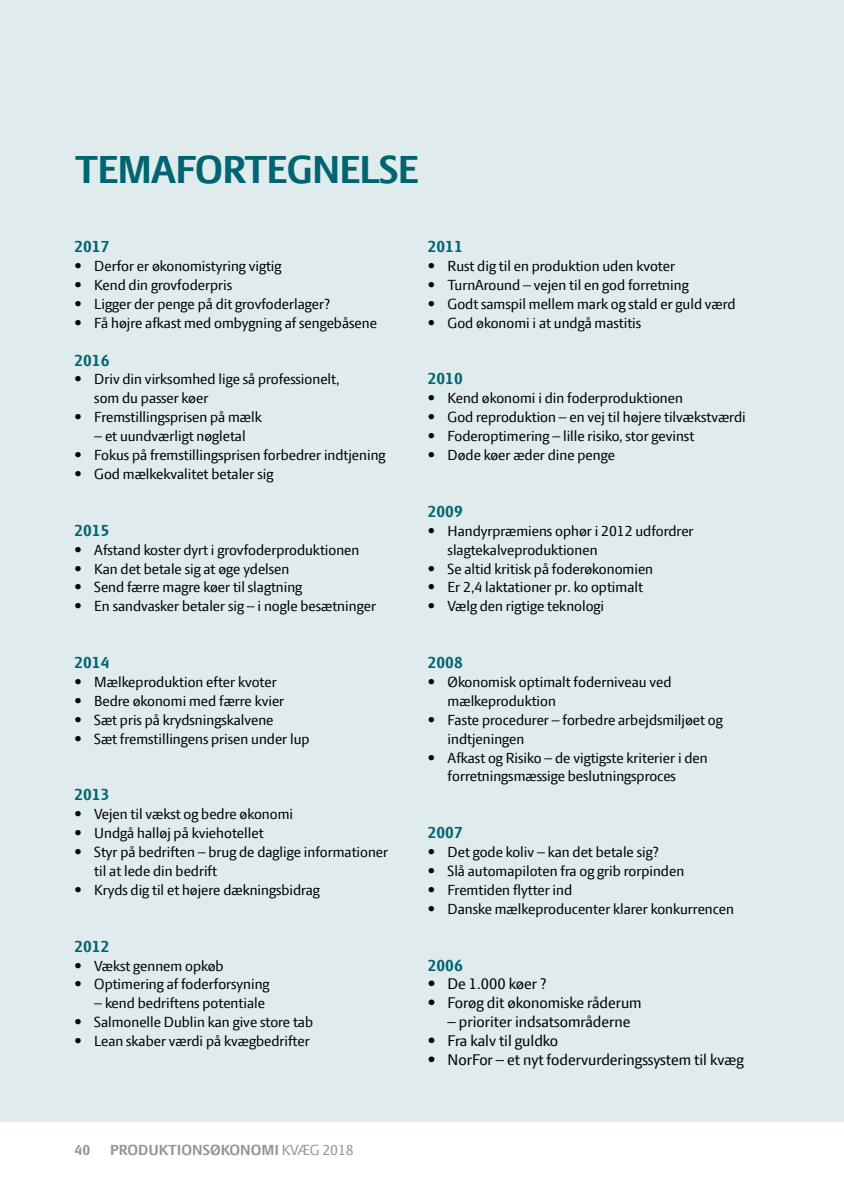
<style>
.page{position:relative;width:844px;height:1191px;background:#fff}
.page>*{position:absolute;margin:0;border:0;box-sizing:border-box;transform-origin:0 0}
.t1{font:700 42px "LF Press Sans";letter-spacing:-.02em;color:#006471}
.t2{font:700 17.5px "LF Press Sans";color:#006471}
.t3{font:16.62px "LF Press Sans";color:#000}
.t4{font:15.75px/18.9px "LF Press Sans";color:#000}
.t5{font:700 15.75px "LF Press Sans";color:#939598}
.s1{font-weight:400}
</style>
<div class="page">
<div style="left:0;top:0;width:843px;height:1121px;background:#e0ebed"></div>
<h1 class="t1" style="left:75px;top:146px;width:345px">TEMAFORTEGNELSE</h1>
<p class="t2" style="left:74px;top:236px;width:36px">2017</p>
<p class="t4" style="left:74px;top:256px;width:208px">• Derfor er økonomistyring vigtig</p>
<p class="t4" style="left:74px;top:275px;width:159px">• Kend din grovfoderpris</p>
<p class="t4" style="left:74px;top:294px;width:257px">• Ligger der penge på dit grovfoderlager?</p>
<p class="t4" style="left:74px;top:313px;width:304px">• Få højre afkast med ombygning af sengebåsene</p>
<p class="t2" style="left:74px;top:350px;width:36px">2016</p>
<p class="t4" style="left:94px;top:369px;width:247px;text-indent:-20px">• Driv din virksomhed lige så professionelt, som du passer køer</p>
<p class="t4" style="left:74px;top:407px;width:189px">• Fremstillingsprisen på mælk</p>
<p class="t4" style="left:94px;top:426px;width:153px">– et uundværligt nøgletal</p>
<p class="t4" style="left:74px;top:445px;width:312px">• Fokus på fremstillingsprisen forbedrer indtjening</p>
<p class="t4" style="left:74px;top:464px;width:200px">• God mælkekvalitet betaler sig</p>
<p class="t2" style="left:74px;top:520px;width:36px">2015</p>
<p class="t4" style="left:74px;top:540px;width:286px">• Afstand koster dyrt i grovfoderproduktionen</p>
<p class="t4" style="left:74px;top:558px;width:216px">• Kan det betale sig at øge ydelsen</p>
<p class="t4" style="left:74px;top:577px;width:229px">• Send færre magre køer til slagtning</p>
<p class="t4" style="left:74px;top:596px;width:303px">• En sandvasker betaler sig – i nogle besætninger</p>
<p class="t2" style="left:74px;top:652px;width:36px">2014</p>
<p class="t4" style="left:74px;top:672px;width:204px">• Mælkeproduktion efter kvoter</p>
<p class="t4" style="left:74px;top:691px;width:211px">• Bedre økonomi med færre kvier</p>
<p class="t4" style="left:74px;top:710px;width:200px">• Sæt pris på krydsningskalvene</p>
<p class="t4" style="left:74px;top:729px;width:236px">• Sæt fremstillingens prisen under lup</p>
<p class="t2" style="left:74px;top:784px;width:36px">2013</p>
<p class="t4" style="left:74px;top:804px;width:220px">• Vejen til vækst og bedre økonomi</p>
<p class="t4" style="left:74px;top:823px;width:190px">• Undgå halløj på kviehotellet</p>
<p class="t4" style="left:94px;top:842px;width:295px;text-indent:-20px">• Styr på bedriften – brug de daglige informationer til at lede din bedrift</p>
<p class="t4" style="left:74px;top:880px;width:247px">• Kryds dig til et højere dækningsbidrag</p>
<p class="t2" style="left:74px;top:936px;width:36px">2012</p>
<p class="t4" style="left:74px;top:955px;width:151px">• Vækst gennem opkøb</p>
<p class="t4" style="left:74px;top:974px;width:197px">• Optimering af foderforsyning</p>
<p class="t4" style="left:94px;top:993px;width:172px">– kend bedriftens potentiale</p>
<p class="t4" style="left:74px;top:1012px;width:240px">• Salmonelle Dublin kan give store tab</p>
<p class="t4" style="left:74px;top:1031px;width:237px">• Lean skaber værdi på kvægbedrifter</p>
<p class="t2" style="left:427px;top:236px;width:37px">2011</p>
<p class="t4" style="left:427px;top:256px;width:249px">• Rust dig til en produktion uden kvoter</p>
<p class="t4" style="left:427px;top:275px;width:262px">• TurnAround – vejen til en god forretning</p>
<p class="t4" style="left:427px;top:294px;width:309px">• Godt samspil mellem mark og stald er guld værd</p>
<p class="t4" style="left:427px;top:313px;width:215px">• God økonomi i at undgå mastitis</p>
<p class="t2" style="left:427px;top:369px;width:37px">2010</p>
<p class="t4" style="left:427px;top:388px;width:256px">• Kend økonomi i din foderproduktionen</p>
<p class="t4" style="left:427px;top:407px;width:319px">• God reproduktion – en vej til højere tilvækstværdi</p>
<p class="t4" style="left:427px;top:426px;width:268px">• Foderoptimering – lille risiko, stor gevinst</p>
<p class="t4" style="left:427px;top:445px;width:189px">• Døde køer æder dine penge</p>
<p class="t2" style="left:427px;top:501px;width:37px">2009</p>
<p class="t4" style="left:447px;top:521px;width:247px;text-indent:-20px">• Handyrpræmiens ophør i 2012 udfordrer slagtekalveproduktionen</p>
<p class="t4" style="left:427px;top:558px;width:227px">• Se altid kritisk på foderøkonomien</p>
<p class="t4" style="left:427px;top:577px;width:216px">• Er 2,4 laktationer pr. ko optimalt</p>
<p class="t4" style="left:427px;top:596px;width:178px">• Vælg den rigtige teknologi</p>
<p class="t2" style="left:427px;top:652px;width:37px">2008</p>
<p class="t4" style="left:447px;top:672px;width:225px;text-indent:-20px">• Økonomisk optimalt foderniveau ved mælkeproduktion</p>
<p class="t4" style="left:447px;top:710px;width:276px;text-indent:-20px">• Faste procedurer – forbedre arbejdsmiljøet og indtjeningen</p>
<p class="t4" style="left:447px;top:747px;width:261px;text-indent:-20px">• Afkast og Risiko – de vigtigste kriterier i den forretningsmæssige beslutningsproces</p>
<p class="t2" style="left:427px;top:822px;width:37px">2007</p>
<p class="t4" style="left:427px;top:842px;width:232px">• Det gode koliv – kan det betale sig?</p>
<p class="t4" style="left:427px;top:861px;width:258px">• Slå automapiloten fra og grib rorpinden</p>
<p class="t4" style="left:427px;top:880px;width:146px">• Fremtiden flytter ind</p>
<p class="t4" style="left:427px;top:899px;width:308px">• Danske mælkeproducenter klarer konkurrencen</p>
<p class="t2" style="left:427px;top:955px;width:37px">2006</p>
<p class="t3" style="left:427px;top:974px;width:120px">• De 1.000 køer ?</p>
<p class="t3" style="left:427px;top:993px;width:215px">• Forøg dit økonomiske råderum</p>
<p class="t3" style="left:447px;top:1012px;width:184px">– prioriter indsatsområderne</p>
<p class="t3" style="left:427px;top:1031px;width:132px">• Fra kalv til guldko</p>
<p class="t3" style="left:427px;top:1050px;width:317px">• NorFor – et nyt fodervurderingssystem til kvæg</p>
<p class="t5" style="left:74px;top:1141px;width:17px">40</p>
<p class="t5" style="left:110px;top:1141px;width:245px">PRODUKTIONSØKONOMI <span class="s1">KVÆG 2018</span></p>
</div>
